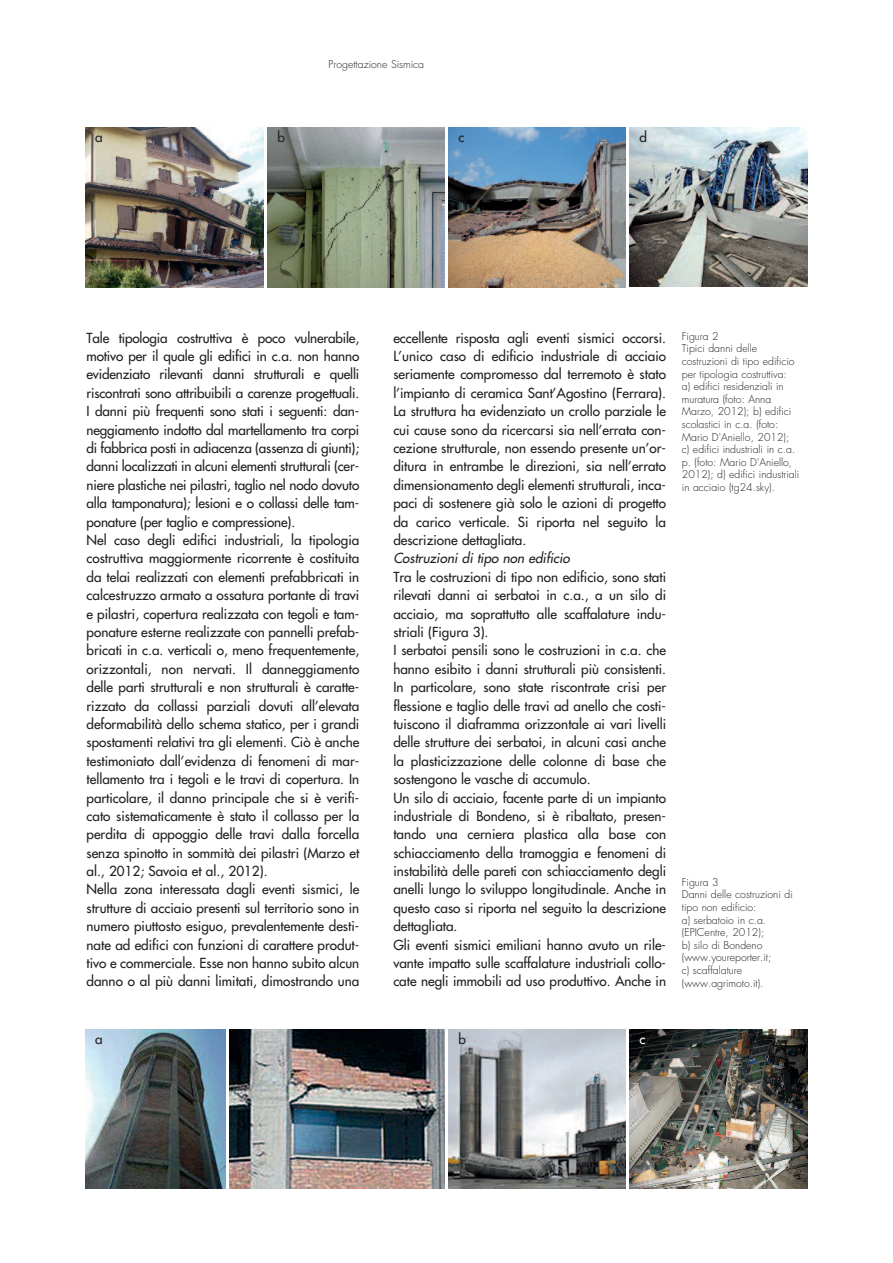
<style>
.page{position:relative;width:893px;height:1263px;background:#fff}
.page>*{position:absolute;margin:0;border:0;box-sizing:border-box;transform-origin:0 0}
.t1{font:500 13.5px/18.5px "Futura Std";color:#231f20}
.t2{font:italic 500 13.5px "Futura Std";color:#231f20}
.t3{font:500 13.5px "Futura Std";color:#fff}
.t4{font:300 10.5px/12.6px "Futura Std";color:#231f20}
</style>
<div class="page">
<img style="left:85px;top:128px;width:178px;height:159px">
<img style="left:267px;top:128px;width:177px;height:159px">
<img style="left:448px;top:128px;width:177px;height:159px">
<img style="left:630px;top:128px;width:178px;height:159px">
<img style="left:85px;top:1029px;width:140px;height:160px">
<img style="left:230px;top:1029px;width:214px;height:160px">
<img style="left:449px;top:1029px;width:176px;height:160px">
<img style="left:630px;top:1029px;width:178px;height:160px">
<p class="t4" style="left:329px;top:58px;width:97px">Progettazione Sismica</p>
<p class="t1" style="left:95px;top:129px;width:9px">a</p>
<p class="t1" style="left:277px;top:129px;width:9px">b</p>
<p class="t1" style="left:459px;top:129px;width:7px">c</p>
<p class="t1" style="left:640px;top:129px;width:9px">d</p>
<p class="t1" style="left:87px;top:329px;width:274px">Tale tipologia costruttiva è poco vulnerabile, motivo per il quale gli edifici in c.a. non hanno evidenziato rilevanti danni strutturali e quelli riscontrati sono attribuibili a carenze progettuali.<br>I danni più frequenti sono stati i seguenti: dan&shy;neggiamento indotto dal martellamento tra corpi di fabbrica posti in adiacenza (assenza di giunti); danni localizzati in alcuni elementi strutturali (cer&shy;niere plastiche nei pilastri, taglio nel nodo dovuto alla tamponatura); lesioni e o collassi delle tam&shy;ponature (per taglio e compressione).<br>Nel caso degli edifici industriali, la tipologia costruttiva maggiormente ricorrente è costituita da telai realizzati con elementi prefabbricati in calcestruzzo armato a ossatura portante di travi e pilastri, copertura realizzata con tegoli e tam&shy;ponature esterne realizzate con pannelli prefab&shy;bricati in c.a. verticali o, meno frequentemente, orizzontali, non nervati. Il danneggiamento delle parti strutturali e non strutturali è caratte&shy;rizzato da collassi parziali dovuti all’elevata deformabilità dello schema statico, per i grandi spostamenti relativi tra gli elementi. Ciò è anche testimoniato dall’evidenza di fenomeni di mar&shy;tellamento tra i tegoli e le travi di copertura. In particolare, il danno principale che si è verifi&shy;cato sistematicamente è stato il collasso per la perdita di appoggio delle travi dalla forcella senza spinotto in sommità dei pilastri (Marzo et al., 2012; Savoia et al., 2012).<br>Nella zona interessata dagli eventi sismici, le strutture di acciaio presenti sul territorio sono in numero piuttosto esiguo, prevalentemente desti&shy;nate ad edifici con funzioni di carattere produt&shy;tivo e commerciale. Esse non hanno subito alcun danno o al più danni limitati, dimostrando una</p>
<p class="t1" style="left:393px;top:329px;width:274px;text-align:justify">eccellente risposta agli eventi sismici occorsi.<br>L’unico caso di edificio industriale di acciaio seriamente compromesso dal terremoto è stato l’impianto di ceramica Sant’Agostino (Ferrara).<br>La struttura ha evidenziato un crollo parziale le cui cause sono da ricercarsi sia nell’errata con&shy;cezione strutturale, non essendo presente un’or&shy;ditura in entrambe le direzioni, sia nell’errato dimensionamento degli elementi strutturali, inca&shy;paci di sostenere già solo le azioni di progetto da carico verticale. Si riporta nel seguito la descrizione dettagliata.</p>
<p class="t2" style="left:393px;top:552px;width:178px">Costruzioni di tipo non edificio</p>
<p class="t1" style="left:393px;top:568px;width:274px">Tra le costruzioni di tipo non edificio, sono stati rilevati danni ai serbatoi in c.a., a un silo di acciaio, ma soprattutto alle scaffalature indu&shy;striali (Figura 3).<br>I serbatoi pensili sono le costruzioni in c.a. che hanno esibito i danni strutturali più consistenti.<br>In particolare, sono state riscontrate crisi per flessione e taglio delle travi ad anello che costi&shy;tuiscono il diaframma orizzontale ai vari livelli delle strutture dei serbatoi, in alcuni casi anche la plasticizzazione delle colonne di base che sostengono le vasche di accumulo.<br>Un silo di acciaio, facente parte di un impianto industriale di Bondeno, si è ribaltato, presen&shy;tando una cerniera plastica alla base con schiacciamento della tramoggia e fenomeni di instabilità delle pareti con schiacciamento degli anelli lungo lo sviluppo longitudinale. Anche in questo caso si riporta nel seguito la descrizione dettagliata.<br>Gli eventi sismici emiliani hanno avuto un rile&shy;vante impatto sulle scaffalature industriali collo&shy;cate negli immobili ad uso produttivo. Anche in</p>
<p class="t4" style="left:682px;top:330px;width:119px">Figura 2<br>Tipici danni delle costruzioni di tipo edificio per tipologia costruttiva:<br>a) edifici residenziali in muratura (foto: Anna<br>Marzo, 2012); b) edifici scolastici in c.a. (foto:<br>Mario D'Aniello, 2012); c) edifici industriali in c.a. p. (foto: Mario D'Aniello,<br>2012); d) edifici industriali in acciaio (tg24.sky).</p>
<p class="t4" style="left:682px;top:876px;width:112px">Figura 3<br>Danni delle costruzioni di tipo non edificio:<br>a) serbatoio in c.a. (EPICentre, 2012);<br>b) silo di Bondeno (www.youreporter.it;<br>c) scaffalature (www.agrimoto.it).</p>
<p class="t1" style="left:95px;top:1030px;width:9px">a</p>
<p class="t1" style="left:459px;top:1030px;width:9px">b</p>
<p class="t3" style="left:640px;top:1032px;width:7px">c</p>
</div>
